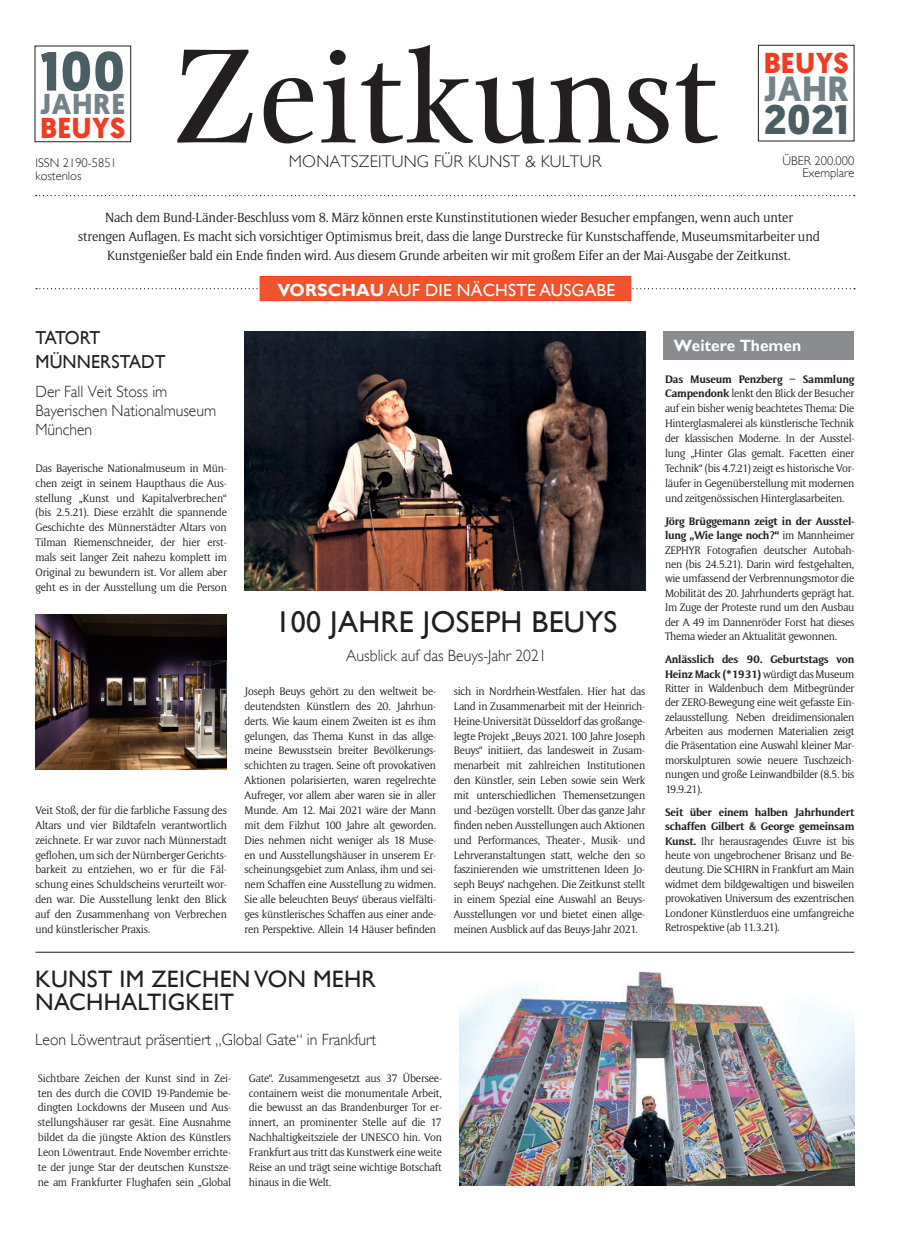
<style>
.page{position:relative;width:904px;height:1241px;background:#fff}
.page>*{position:absolute;margin:0;border:0;box-sizing:border-box;transform-origin:0 0}
.t1{font:133.75px "Kalix";letter-spacing:.01em;color:#231f20}
.t2{font:700 55px "Geomanist";color:#4a5e64}
.t3{font:700 41.25px "Geomanist";color:#4a5e64}
.t4{font:700 35px "Geomanist";color:#748389}
.Fließtext_NEU{font:30px "Gill Sans";letter-spacing:.01em;color:#231f20}
.t5{font:700 28.75px "Geomanist";letter-spacing:.01em;color:#ef3c22}
.t6{font:700 28.75px "Geomanist";letter-spacing:.02em;color:#748389}
.Fließtext_NEU-2{font:23.75px "Gill Sans";letter-spacing:.01em;color:#231f20}
._02_Subhead_12{font:18.75px/23.8px "Gill Sans";letter-spacing:.01em;color:#231f20;scale:.96 1}
.t7{font:17.5px "Gill Sans";letter-spacing:.01em;color:#fff}
.t8{font:300 16.88px "Gill Sans";letter-spacing:.01em;color:#231f20}
._02_Subhead_12-2{font:300 16.25px/18.8px "Gill Sans";color:#231f20;scale:.96 1}
._02_Subhead_12-3{font:700 16.25px "Gill Sans";color:#fff;scale:.96 1}
.Fließtext_NEU-3{font:13.75px/18.8px "Memento";letter-spacing:-.01em;color:#231f20;text-align:center}
.t9{font:300 12.5px "Gill Sans";color:#231f20}
.Fließtext_NEU-4{font:11.25px/14.9px "Memento";letter-spacing:-.015em;color:#231f20;text-align:justify}
.s1{font-weight:700}
</style>
<div class="page">
<div style="left:663px;top:331px;width:190px;height:28px;background:#8a8c8f"></div>
<div style="left:35px;top:46px;width:96px;height:96px;border:1px solid #231f20"></div>
<div style="left:758px;top:45px;width:96px;height:96px;border:1px solid #231f20"></div>
<img style="left:459px;top:971px;width:395px;height:214px">
<hr style="left:35px;top:951px;width:819px;height:1px;background:#231f20">
<img style="left:244px;top:331px;width:401px;height:259px">
<svg style="left:36px;top:195px;width:818px;height:1px"></svg>
<svg style="left:36px;top:288px;width:819px;height:1px"></svg>
<div style="left:260px;top:276px;width:371px;height:25px;background:#f0542f;border:1px solid #ef3c22"></div>
<img style="left:35px;top:614px;width:192px;height:155px">
<p class="t2" style="left:40px;top:35px;width:87px">100</p>
<p class="t6" style="left:40px;top:85px;width:87px">JAHRE</p>
<p class="t5" style="left:40px;top:109px;width:87px">BEUYS</p>
<p class="t9" style="left:35px;top:156px;width:83px">ISSN 2190-5851</p>
<p class="t9" style="left:35px;top:169px;width:47px">kostenlos</p>
<p class="t1" style="left:173px;top:18px;width:546px">Zeitkunst</p>
<p class="t8" style="left:289px;top:151px;width:314px">MONATSZEITUNG FÜR KUNST &amp; KULTUR</p>
<p class="t9" style="left:782px;top:154px;width:73px">ÜBER 200.000</p>
<p class="t9" style="left:802px;top:166px;width:53px">Exemplare</p>
<p class="t5" style="left:763px;top:43px;width:87px">BEUYS</p>
<p class="t4" style="left:763px;top:66px;width:87px">JAHR</p>
<p class="t3" style="left:763px;top:92px;width:87px">2021</p>
<p class="Fließtext_NEU-3" style="left:78px;top:208px;width:743px">Nach dem Bund-Länder-Beschluss vom 8. März können erste Kunstinstitutionen wieder Besucher empfangen, wenn auch unter<br>strengen Auflagen. Es macht sich vorsichtiger Optimismus breit, dass die lange Durstrecke für Kunstschaffende, Museumsmitarbeiter und<br>Kunstgenießer bald ein Ende finden wird. Aus diesem Grunde arbeiten wir mit großem Eifer an der Mai-Ausgabe der Zeitkunst.</p>
<p class="t7" style="left:278px;top:279px;width:339px"><span class="s1">VORSCHAU</span> AUF DIE NÄCHSTE AUSGABE</p>
<p class="_02_Subhead_12" style="left:35px;top:326px;width:137px">TATORT<br>MÜNNERSTADT</p>
<p class="_02_Subhead_12-2" style="left:35px;top:382px;width:190px">Der Fall Veit Stoss im<br>Bayerischen Nationalmuseum<br>München</p>
<p class="Fließtext_NEU-4" style="left:35px;top:460px;width:193px">Das Bayerische Nationalmuseum in Mün&shy;chen zeigt in seinem Haupthaus die Aus&shy;stellung „Kunst und Kapitalverbrechen“ (bis 2.5.21). Diese erzählt die spannende Geschichte des Münnerstädter Altars von Tilman Riemenschneider, der hier erst&shy;mals seit langer Zeit nahezu komplett im Original zu bewundern ist. Vor allem aber geht es in der Ausstellung um die Person</p>
<p class="Fließtext_NEU-4" style="left:35px;top:802px;width:193px">Veit Stoß, der für die farbliche Fassung des Altars und vier Bildtafeln verantwortlich zeichnete. Er war zuvor nach Münnerstadt geflohen, um sich der Nürnberger Gerichts&shy;barkeit zu entziehen, wo er für die Fäl&shy;schung eines Schuldscheins verurteilt wor&shy;den war. Die Ausstellung lenkt den Blick auf den Zusammenhang von Verbrechen und künstlerischer Praxis.</p>
<p class="Fließtext_NEU" style="left:276px;top:604px;width:343px">100 JAHRE JOSEPH BEUYS</p>
<p class="_02_Subhead_12-2" style="left:346px;top:646px;width:210px">Ausblick auf das Beuys-Jahr 2021</p>
<p class="Fließtext_NEU-4" style="left:244px;top:683px;width:193px">Joseph Beuys gehört zu den weltweit be&shy;deutendsten Künstlern des 20. Jahrhun&shy;derts. Wie kaum einem Zweiten ist es ihm gelungen, das Thema Kunst in das allge&shy;meine Bewusstsein breiter Bevölkerungs&shy;schichten zu tragen. Seine oft provokativen Aktionen polarisierten, waren regelrechte Aufreger, vor allem aber waren sie in aller Munde. Am 12. Mai 2021 wäre der Mann mit dem Filzhut 100 Jahre alt geworden.<br>Dies nehmen nicht weniger als 18 Muse&shy;en und Ausstellungshäuser in unserem Er&shy;scheinungsgebiet zum Anlass, ihm und sei&shy;nem Schaffen eine Ausstellung zu widmen.<br>Sie alle beleuchten Beuys‘ überaus vielfälti&shy;ges künstlerisches Schaffen aus einer ande&shy;ren Perspektive. Allein 14 Häuser befinden</p>
<p class="Fließtext_NEU-4" style="left:454px;top:683px;width:193px">sich in Nordrhein-Westfalen. Hier hat das Land in Zusammenarbeit mit der Heinrich-Heine-Universität Düsseldorf das großange&shy;legte Projekt „Beuys 2021. 100 Jahre Joseph Beuys“ initiiert, das landesweit in Zusam&shy;menarbeit mit zahlreichen Institutionen den Künstler, sein Leben sowie sein Werk mit unterschiedlichen Themensetzungen und -bezügen vorstellt. Über das ganze Jahr finden neben Ausstellungen auch Aktionen und Performances, Theater-, Musik- und Lehrveranstaltungen statt, welche den so faszinierenden wie umstrittenen Ideen Jo&shy;seph Beuys‘ nachgehen. Die Zeitkunst stellt in einem Spezial eine Auswahl an Beuys-Ausstellungen vor und bietet einen allge&shy;meinen Ausblick auf das Beuys-Jahr 2021.</p>
<p class="Fließtext_NEU-2" style="left:35px;top:964px;width:342px">KUNST IM ZEICHEN VON MEHR</p>
<p class="Fließtext_NEU-2" style="left:35px;top:988px;width:200px">NACHHALTIGKEIT</p>
<p class="_02_Subhead_12-2" style="left:35px;top:1030px;width:356px">Leon Löwentraut präsentiert „Global Gate“ in Frankfurt</p>
<p class="Fließtext_NEU-4" style="left:38px;top:1070px;width:195px">Sichtbare Zeichen der Kunst sind in Zei&shy;ten des durch die COVID 19-Pandemie be&shy;dingten Lockdowns der Museen und Aus&shy;stellungshäuser rar gesät. Eine Ausnahme bildet da die jüngste Aktion des Künstlers Leon Löwentraut. Ende November errichte&shy;te der junge Star der deutschen Kunstsze&shy;ne am Frankfurter Flughafen sein „Global</p>
<p class="Fließtext_NEU-4" style="left:249px;top:1070px;width:195px">Gate“. Zusammengesetzt aus 37 Übersee&shy;containern weist die monumentale Arbeit, die bewusst an das Brandenburger Tor er&shy;innert, an prominenter Stelle auf die 17<br>Nachhaltigkeitsziele der UNESCO hin. Von Frankfurt aus tritt das Kunstwerk eine weite Reise an und trägt seine wichtige Botschaft hinaus in die Welt.</p>
<p class="_02_Subhead_12-3" style="left:673px;top:336px;width:134px">Weitere Themen</p>
<p class="Fließtext_NEU-4" style="left:665px;top:371px;width:191px"><span class="s1">Das Museum Penzberg – Sammlung Campendonk</span> lenkt den Blick der Besucher auf ein bisher wenig beachtetes Thema: Die Hinterglasmalerei als künstlerische Technik der klassischen Moderne. In der Ausstel&shy;lung „Hinter Glas gemalt. Facetten einer Technik“ (bis 4.7.21) zeigt es historische Vor&shy;läufer in Gegenüberstellung mit modernen und zeitgenössischen Hinterglasarbeiten.</p>
<p class="Fließtext_NEU-4" style="left:665px;top:513px;width:191px;line-height:14.4px"><span class="s1">Jörg Brüggemann zeigt in der Ausstel&shy;lung „Wie lange noch?“</span> im Mannheimer ZEPHYR Fotografien deutscher Autobah&shy;nen (bis 24.5.21). Darin wird festgehalten, wie umfassend der Verbrennungsmotor die Mobilität des 20. Jahrhunderts geprägt hat.<br>Im Zuge der Proteste rund um den Ausbau der A 49 im Dannenröder Forst hat dieses Thema wieder an Aktualität gewonnen.</p>
<p class="Fließtext_NEU-4" style="left:665px;top:652px;width:191px;line-height:14.4px"><span class="s1">Anlässlich des 90. Geburtstags von Heinz Mack (*1931)</span> würdigt das Museum Ritter in Waldenbuch dem Mitbegründer der ZERO-Bewegung eine weit gefasste Ein&shy;zelausstellung. Neben dreidimensionalen Arbeiten aus modernen Materialien zeigt die Präsentation eine Auswahl kleiner Mar&shy;morskulpturen sowie neuere Tuschzeich&shy;nungen und große Leinwandbilder (8.5. bis 19.9.21).</p>
<p class="Fließtext_NEU-4" style="left:665px;top:804px;width:191px;line-height:14.4px"><span class="s1">Seit über einem halben Jahrhundert schaffen Gilbert &amp; George gemeinsam Kunst.</span> Ihr herausragendes Œuvre ist bis heute von ungebrochener Brisanz und Be&shy;deutung. Die SCHIRN in Frankfurt am Main widmet dem bildgewaltigen und bisweilen provokativen Universum des exzentrischen Londoner Künstlerduos eine umfangreiche Retrospektive (ab 11.3.21).</p>
</div>
